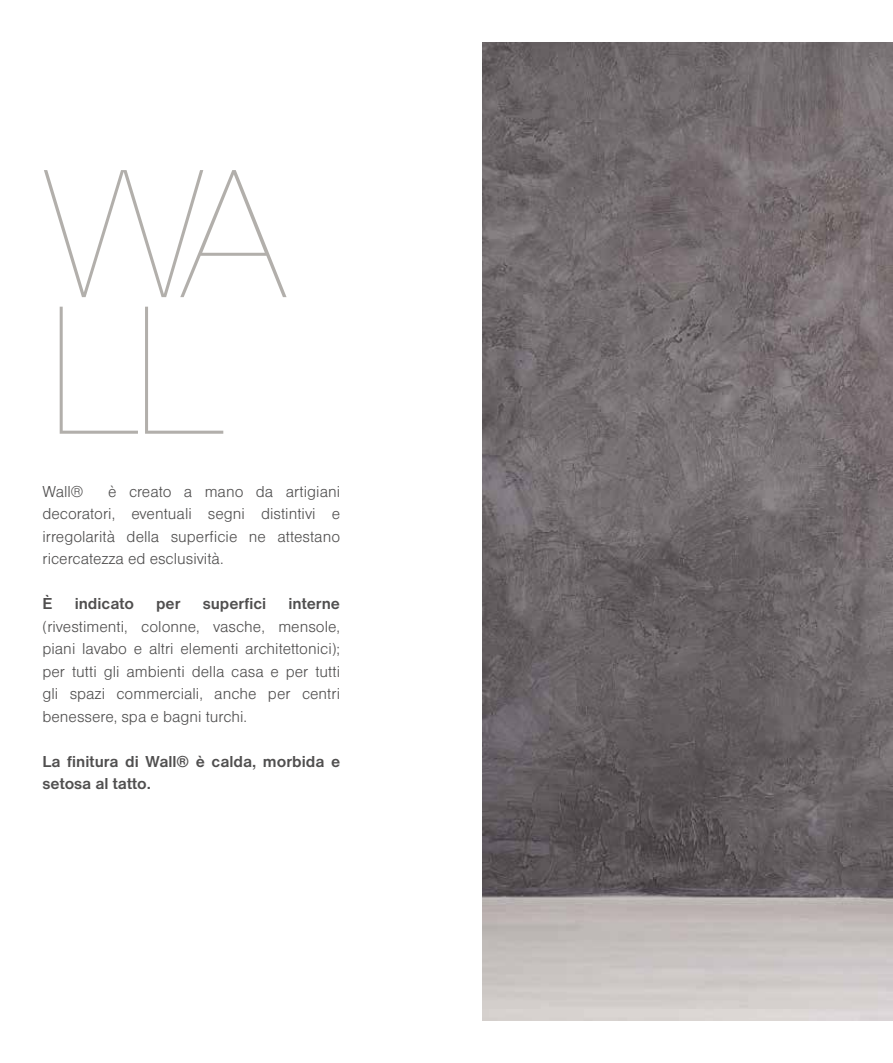
<style>
.page{position:relative;width:893px;height:1063px;background:#fff}
.page>*{position:absolute;margin:0;border:0;box-sizing:border-box;transform-origin:0 0}
.t1{font:190.5px/136.6px "Nimbus Sans DOT Ultr Ligh";color:#b2afab}
.t2{font:16.5px/22.5px "Nimbus Sans DOT Ligh";color:#504f4f;text-align:justify}
.t3{font:700 16.5px/22.5px "Nimbus Sans DOT";color:#504f4f}
</style>
<div class="page">
<img style="left:483px;top:43px;width:410px;height:977px">
<h1 class="t1" style="left:43px;top:171px;width:247px">WA<br>LL</h1>
<p class="t2" style="left:43px;top:480px;width:299px;text-indent:66px">è creato a mano da artigiani decoratori, eventuali segni distintivi e irregolarità della superficie ne attestano ricercatezza ed esclusività.</p>
<p class="t3" style="left:43px;top:592px;width:12px">È</p>
<p class="t3" style="left:75px;top:592px;width:61px">indicato</p>
<p class="t3" style="left:156px;top:592px;width:26px">per</p>
<p class="t3" style="left:203px;top:592px;width:65px">superfici</p>
<p class="t3" style="left:288px;top:592px;width:53px">interne</p>
<p class="t2" style="left:43px;top:615px;width:299px">(rivestimenti, colonne, vasche, mensole, piani lavabo e altri elementi architettonici); per tutti gli ambienti della casa e per tutti gli spazi commerciali, anche per centri benessere, spa e bagni turchi.</p>
<p class="t3" style="left:43px;top:750px;width:299px">La finitura di Wall® è calda, morbida e setosa al tatto.</p>
<p class="t2" style="left:43px;top:480px;width:42px">Wall®</p>
</div>
